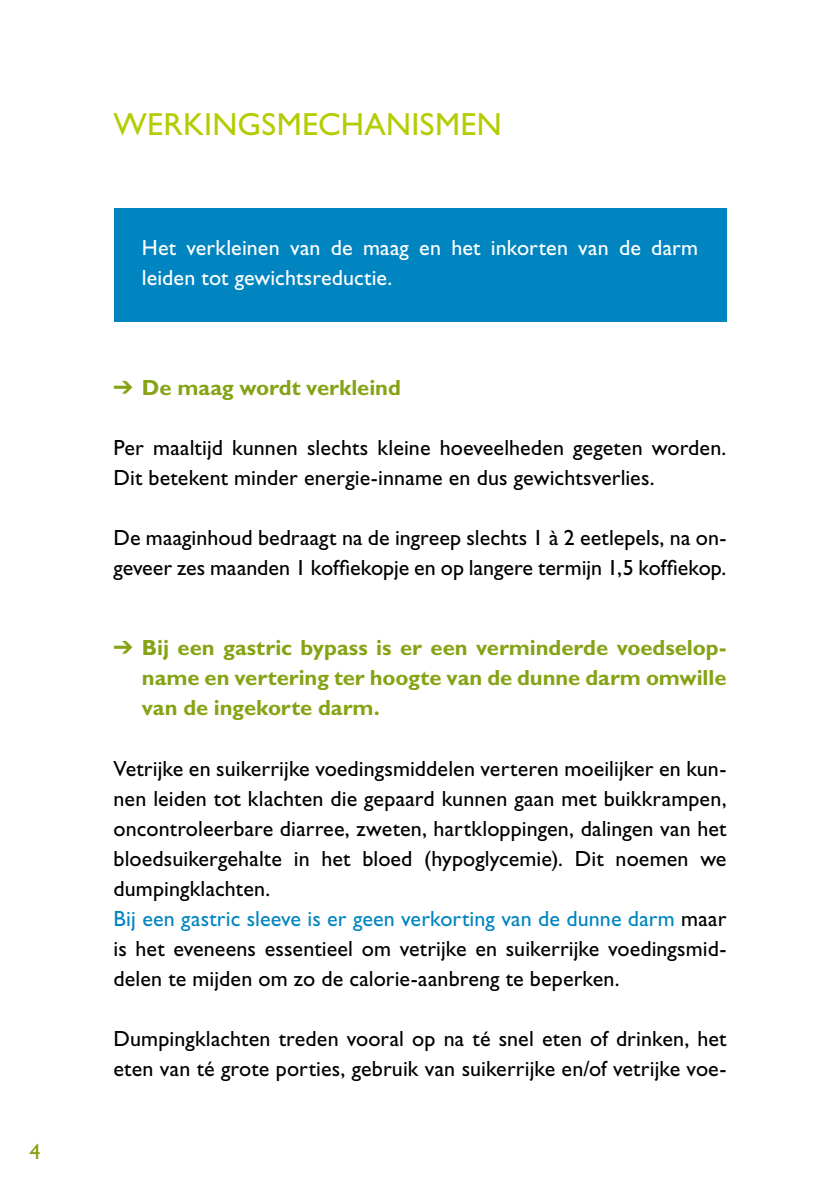
<style>
.page{position:relative;width:840px;height:1191px;background:#fff}
.page>*{position:absolute;margin:0;border:0;box-sizing:border-box;transform-origin:0 0}
.t1{font:32px "Gill Sans Std";letter-spacing:.01em;color:#b4cc04}
.t2{font:22px/30px "Gill Sans Std";letter-spacing:.005em;color:#000}
.t3{font:700 22px/30px "Gill Sans Std";letter-spacing:-.005em;color:#86a315;text-align:justify}
.t4{font:22px/30px "Gill Sans Std";letter-spacing:.005em;color:#fff}
.t5{font:22px "Gill Sans Std";color:#86a315}
.s1{color:#0085c0}
</style>
<div class="page">
<div style="left:113px;top:208px;width:613px;height:113px;background:#0085c0"></div>
<p class="t5" style="left:29px;top:1138px;width:13px">4</p>
<p class="t1" style="left:113px;top:106px;width:389px">WERKINGSMECHANISMEN</p>
<p class="t4" style="left:142px;top:233px;width:557px">Het verkleinen van de maag en het inkorten van de darm leiden tot gewichtsreductie.</p>
<p class="t3" style="left:113px;top:373px;width:289px">➔ De maag wordt verkleind</p>
<p class="t2" style="left:113px;top:433px;width:614px">Per maaltijd kunnen slechts kleine hoeveelheden gegeten worden.<br>Dit betekent minder energie-inname en dus gewichtsverlies.</p>
<p class="t2" style="left:113px;top:523px;width:614px">De maaginhoud bedraagt na de ingreep slechts 1 à 2 eetlepels, na on&shy;geveer zes maanden 1 koffiekopje en op langere termijn 1,5 koffiekop.</p>
<p class="t3" style="left:142px;top:633px;width:585px;text-indent:-28px">➔ Bij een gastric bypass is er een verminderde voedselop&shy;name en vertering ter hoogte van de dunne darm omwille van de ingekorte darm.</p>
<p class="t2" style="left:113px;top:753px;width:614px;text-align:justify">Vetrijke en suikerrijke voedingsmiddelen verteren moeilijker en kun&shy;nen leiden tot klachten die gepaard kunnen gaan met buikkrampen, oncontroleerbare diarree, zweten, hartkloppingen, dalingen van het bloedsuikergehalte in het bloed (hypoglycemie). Dit noemen we dumpingklachten.</p>
<p class="t2" style="left:113px;top:903px;width:614px;text-align:justify"><span class="s1">Bij een gastric sleeve is er geen verkorting van de dunne darm</span> maar is het eveneens essentieel om vetrijke en suikerrijke voedingsmid&shy;delen te mijden om zo de calorie-aanbreng te beperken.</p>
<p class="t2" style="left:113px;top:1023px;width:614px">Dumpingklachten treden vooral op na té snel eten of drinken, het eten van té grote porties, gebruik van suikerrijke en/of vetrijke voe-</p>
</div>
